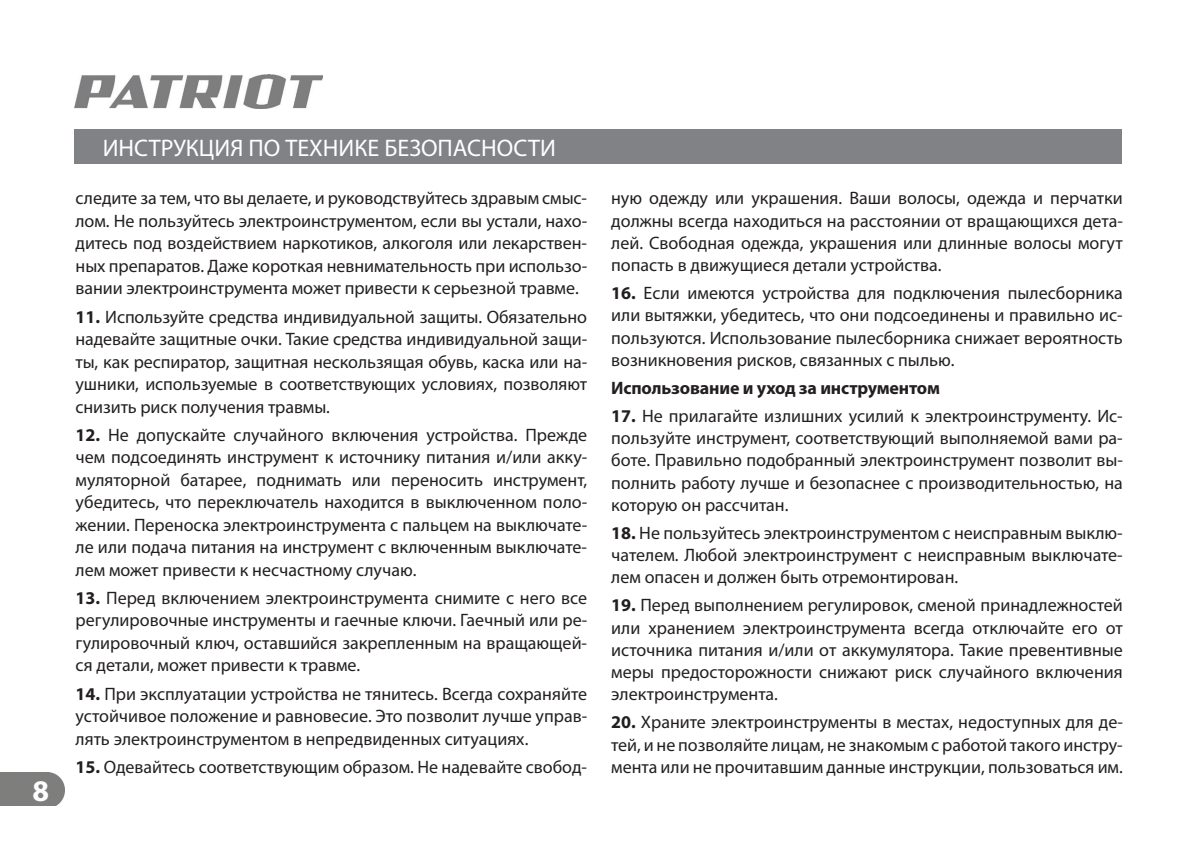
<style>
.page{position:relative;width:1196px;height:847px;background:#fff}
.page>*{position:absolute;margin:0;border:0;box-sizing:border-box;transform-origin:0 0}
.t1{font:700 30px "Myriad Pro";color:#fff}
.t2{font:24px "Myriad Pro";color:#fff}
.t3{font:18px/22.4px "Myriad Pro";color:#231f20;text-align:justify}
.t4{font:700 18px "Myriad Pro";letter-spacing:-.01em;color:#231f20}
.s1{font-weight:700}
</style>
<div class="page">
<img style="left:74px;top:74px;width:248px;height:34px">
<div style="left:0;top:772px;width:65px;height:34px;background:#7e7e7d"></div>
<div style="left:74px;top:130px;width:1047px;height:34px;background:#808285"></div>
<h1 class="t1" style="left:32px;top:773px;width:18px">8</h1>
<h2 class="t2" style="left:103px;top:133px;width:454px">ИНСТРУКЦИЯ ПО ТЕХНИКЕ БЕЗОПАСНОСТИ</h2>
<p class="t3" style="left:76px;top:187px;width:513px">следите за тем, что вы делаете, и руководствуйтесь здравым смыс&shy;лом. Не пользуйтесь электроинструментом, если вы устали, нахо&shy;дитесь под воздействием наркотиков, алкоголя или лекарствен&shy;ных препаратов. Даже короткая невнимательность при использо&shy;вании электроинструмента может привести к серьезной травме.</p>
<p class="t3" style="left:76px;top:305px;width:513px"><span class="s1">11.</span> Используйте средства индивидуальной защиты. Обязательно надевайте защитные очки. Такие средства индивидуальной защи&shy;ты, как респиратор, защитная нескользящая обувь, каска или на&shy;ушники, используемые в соответствующих условиях, позволяют снизить риск получения травмы.</p>
<p class="t3" style="left:76px;top:423px;width:513px"><span class="s1">12.</span> Не допускайте случайного включения устройства. Прежде чем подсоединять инструмент к источнику питания и/или акку&shy;муляторной батарее, поднимать или переносить инструмент, убедитесь, что переключатель находится в выключенном поло&shy;жении. Переноска электроинструмента с пальцем на выключате&shy;ле или подача питания на инструмент с включенным выключате&shy;лем может привести к несчастному случаю.</p>
<p class="t3" style="left:76px;top:586px;width:513px"><span class="s1">13.</span> Перед включением электроинструмента снимите с него все регулировочные инструменты и гаечные ключи. Гаечный или ре&shy;гулировочный ключ, оставшийся закрепленным на вращающей&shy;ся детали, может привести к травме.</p>
<p class="t3" style="left:76px;top:682px;width:513px"><span class="s1">14.</span> При эксплуатации устройства не тянитесь. Всегда сохраняйте устойчивое положение и равновесие. Это позволит лучше управ&shy;лять электроинструментом в непредвиденных ситуациях.</p>
<p class="t3" style="left:76px;top:755px;width:513px"><span class="s1">15.</span> Одевайтесь соответствующим образом. Не надевайте свобод-</p>
<p class="t3" style="left:611px;top:187px;width:513px">ную одежду или украшения. Ваши волосы, одежда и перчатки должны всегда находиться на расстоянии от вращающихся дета&shy;лей. Свободная одежда, украшения или длинные волосы могут попасть в движущиеся детали устройства.</p>
<p class="t3" style="left:611px;top:282px;width:513px"><span class="s1">16.</span> Если имеются устройства для подключения пылесборника или вытяжки, убедитесь, что они подсоединены и правильно ис&shy;пользуются. Использование пылесборника снижает вероятность возникновения рисков, связанных с пылью.</p>
<p class="t4" style="left:611px;top:378px;width:330px">Использование и уход за инструментом</p>
<p class="t3" style="left:611px;top:404px;width:513px"><span class="s1">17.</span> Не прилагайте излишних усилий к электроинструменту. Ис&shy;пользуйте инструмент, соответствующий выполняемой вами ра&shy;боте. Правильно подобранный электроинструмент позволит вы&shy;полнить работу лучше и безопаснее с производительностью, на которую он рассчитан.</p>
<p class="t3" style="left:611px;top:521px;width:513px"><span class="s1">18.</span> Не пользуйтесь электроинструментом с неисправным выклю&shy;чателем. Любой электроинструмент с неисправным выключате&shy;лем опасен и должен быть отремонтирован.</p>
<p class="t3" style="left:611px;top:594px;width:513px"><span class="s1">19.</span> Перед выполнением регулировок, сменой принадлежностей или хранением электроинструмента всегда отключайте его от источника питания и/или от аккумулятора. Такие превентивные меры предосторожности снижают риск случайного включения электроинструмента.</p>
<p class="t3" style="left:611px;top:710px;width:513px"><span class="s1">20.</span> Храните электроинструменты в местах, недоступных для де&shy;тей, и не позволяйте лицам, не знакомым с работой такого инстру&shy;мента или не прочитавшим данные инструкции, пользоваться им.</p>
</div>
